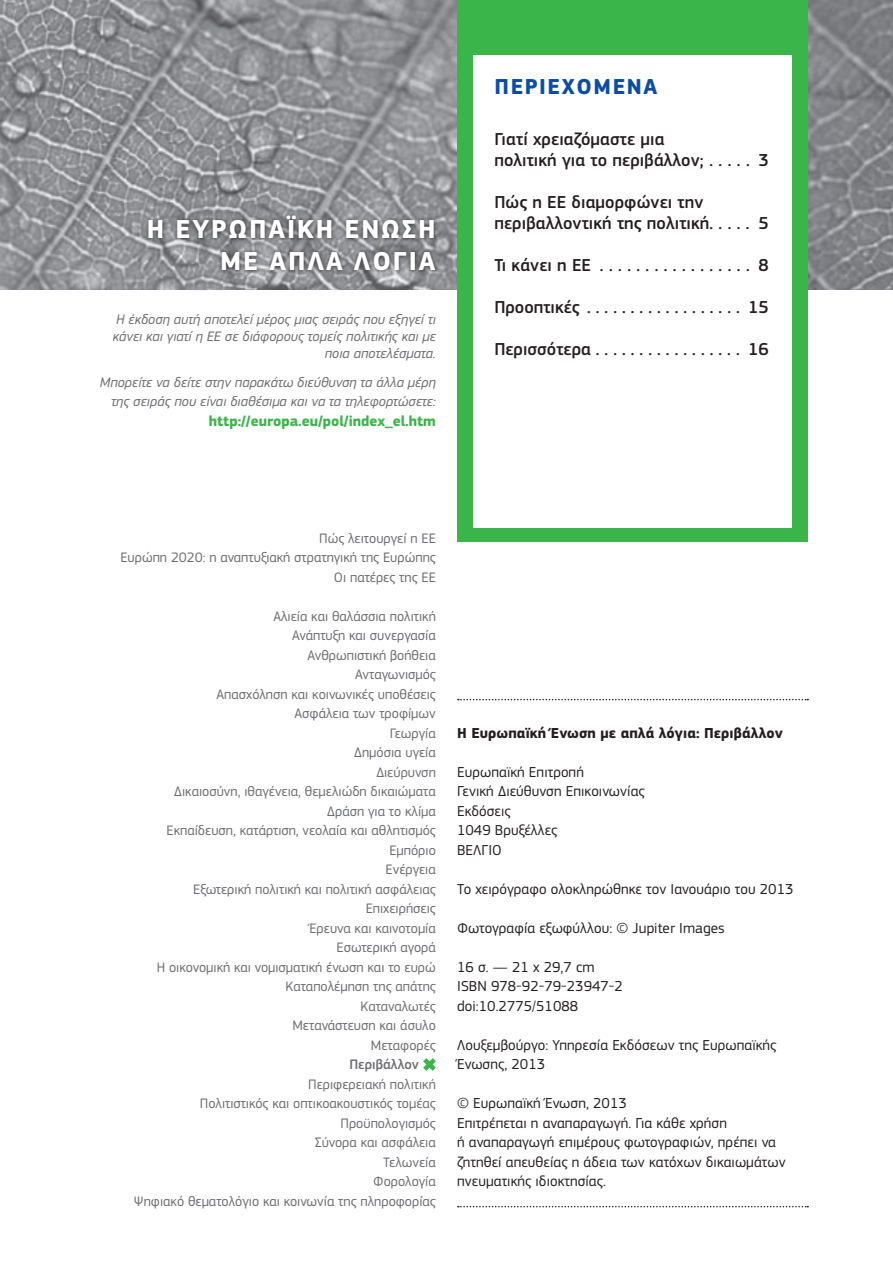
<style>
.page{position:relative;width:893px;height:1263px;background:#fff}
.page>*{position:absolute;margin:0;border:0;box-sizing:border-box;transform-origin:0 0}
.p2_Heading01_FR{font:700 27px/31.5px "EC Square Sans Pro";letter-spacing:.07em;color:#fff;text-align:right}
.p2_Heading03_content{font:700 22.5px "EC Square Sans Pro";letter-spacing:.07em;color:#0d4da1}
.Toc1{font:500 18px/21px "EC Square Sans Pro";letter-spacing:.005em;color:#231f20}
.BodyText{font:15px/19.5px "EC Square Sans Pro";letter-spacing:.005em;color:#231f20}
.BodyText-2{font:700 15px "EC Square Sans Pro";letter-spacing:.005em;color:#231f20}
.p2_Heading02_italic{font:700 15px "EC Square Sans Pro";color:#3ab54a}
.p2_liste{font:14.25px "EC Square Sans Pro";color:#6c6d70}
.p2_Heading01_FR-2{font:italic 14.25px/17.1px "EC Square Sans Pro";color:#6c6d70;text-align:right}
.p2_Heading02_italic-2{font:italic 14.25px/19.5px "EC Square Sans Pro";color:#6c6d70;text-align:right}
.p2_liste-2{font:500 14.25px "EC Square Sans Pro";color:#6c6d70}
</style>
<div class="page">
<img style="left:0;top:0;width:893px;height:289px">
<div style="left:457px;top:0;width:351px;height:541px;background:#3ab54a"></div>
<div style="left:473px;top:55px;width:319px;height:472px;background:#fff"></div>
<svg style="left:458px;top:699px;width:350px;height:1px"></svg>
<svg style="left:458px;top:1206px;width:350px;height:1px"></svg>
<div style="left:144px;top:211px;width:296px;height:64px;background:#231f20;opacity:.85"></div>
<svg style="left:423px;top:1058px;width:13px;height:13px"></svg>
<p class="p2_Heading01_FR" style="left:147px;top:215px;width:290px">Η ΕΥΡΩΠΑΪΚΗ EΝΩΣΗ<br>ΜΕ ΑΠΛΑ ΛΟΓΙΑ</p>
<p class="p2_Heading01_FR-2" style="left:113px;top:311px;width:325px">Η έκδοση αυτή αποτελεί μέρος μιας σειράς που εξηγεί τι κάνει και γιατί η ΕΕ σε διάφορους τομείς πολιτικής και με ποια αποτελέσματα.</p>
<p class="p2_Heading02_italic-2" style="left:100px;top:372px;width:338px">Μπορείτε να δείτε στην παρακάτω διεύθυνση τα άλλα μέρη της σειράς που είναι διαθέσιμα και να τα τηλεφορτώσετε:</p>
<p class="p2_Heading02_italic" style="left:209px;top:412px;width:229px">http://europa.eu/pol/index_el.htm</p>
<p class="p2_Heading03_content" style="left:495px;top:73px;width:164px">ΠΕΡΙΕΧΟΜΕΝΑ</p>
<p class="Toc1" style="left:494px;top:129px;width:276px">Γιατί χρειαζόμαστε μια<br>πολιτική για το περιβάλλον; . . . . . 3</p>
<p class="Toc1" style="left:494px;top:192px;width:276px">Πώς η ΕΕ διαμορφώνει την περιβαλλοντική της πολιτική . . . . . 5</p>
<p class="Toc1" style="left:494px;top:255px;width:276px">Τι κάνει η ΕΕ . . . . . . . . . . . . . . . . . 8</p>
<p class="Toc1" style="left:494px;top:297px;width:276px">Προοπτικές . . . . . . . . . . . . . . . . . . 15</p>
<p class="Toc1" style="left:494px;top:339px;width:276px">Περισσότερα . . . . . . . . . . . . . . . . . 16</p>
<p class="p2_liste" style="left:319px;top:530px;width:118px">Πώς λειτουργεί η ΕΕ</p>
<p class="p2_liste" style="left:120px;top:549px;width:317px">Ευρώπη 2020: η αναπτυξιακή στρατηγική της Ευρώπης</p>
<p class="p2_liste" style="left:334px;top:569px;width:103px">Οι πατέρες της ΕΕ</p>
<p class="p2_liste" style="left:273px;top:608px;width:164px">Αλιεία και θαλάσσια πολιτική</p>
<p class="p2_liste" style="left:292px;top:627px;width:145px">Ανάπτυξη και συνεργασία</p>
<p class="p2_liste" style="left:307px;top:647px;width:130px">Ανθρωπιστική βοήθεια</p>
<p class="p2_liste" style="left:355px;top:666px;width:82px">Ανταγωνισμός</p>
<p class="p2_liste" style="left:216px;top:686px;width:221px">Απασχόληση και κοινωνικές υποθέσεις</p>
<p class="p2_liste" style="left:294px;top:705px;width:143px">Ασφάλεια των τροφίμων</p>
<p class="p2_liste" style="left:390px;top:725px;width:48px">Γεωργία</p>
<p class="p2_liste" style="left:354px;top:744px;width:83px">Δημόσια υγεία</p>
<p class="p2_liste" style="left:376px;top:764px;width:61px">Διεύρυνση</p>
<p class="p2_liste" style="left:174px;top:783px;width:263px">Δικαιοσύνη, ιθαγένεια, θεμελιώδη δικαιώματα</p>
<p class="p2_liste" style="left:327px;top:803px;width:110px">Δράση για το κλίμα</p>
<p class="p2_liste" style="left:167px;top:822px;width:271px">Εκπαίδευση, κατάρτιση, νεολαία και αθλητισμός</p>
<p class="p2_liste" style="left:389px;top:842px;width:48px">Εμπόριο</p>
<p class="p2_liste" style="left:386px;top:861px;width:52px">Ενέργεια</p>
<p class="p2_liste" style="left:193px;top:881px;width:244px">Εξωτερική πολιτική και πολιτική ασφάλειας</p>
<p class="p2_liste" style="left:366px;top:900px;width:72px">Επιχειρήσεις</p>
<p class="p2_liste" style="left:309px;top:920px;width:128px">Έρευνα και καινοτομία</p>
<p class="p2_liste" style="left:337px;top:939px;width:101px">Εσωτερική αγορά</p>
<p class="p2_liste" style="left:157px;top:959px;width:281px">Η οικονομική και νομισματική ένωση και το ευρώ</p>
<p class="p2_liste" style="left:286px;top:978px;width:152px">Καταπολέμηση της απάτης</p>
<p class="p2_liste" style="left:361px;top:998px;width:77px">Καταναλωτές</p>
<p class="p2_liste" style="left:292px;top:1017px;width:145px">Μετανάστευση και άσυλο</p>
<p class="p2_liste" style="left:371px;top:1037px;width:66px">Μεταφορές</p>
<p class="p2_liste-2" style="left:349px;top:1056px;width:71px">Περιβάλλον</p>
<p class="p2_liste" style="left:308px;top:1076px;width:129px">Περιφερειακή πολιτική</p>
<p class="p2_liste" style="left:200px;top:1095px;width:237px">Πολιτιστικός και οπτικοακουστικός τομέας</p>
<p class="p2_liste" style="left:341px;top:1115px;width:97px">Προϋπολογισμός</p>
<p class="p2_liste" style="left:315px;top:1134px;width:122px">Σύνορα και ασφάλεια</p>
<p class="p2_liste" style="left:383px;top:1154px;width:54px">Τελωνεία</p>
<p class="p2_liste" style="left:373px;top:1173px;width:64px">Φορολογία</p>
<p class="p2_liste" style="left:134px;top:1193px;width:303px">Ψηφιακό θεματολόγιο και κοινωνία της πληροφορίας</p>
<p class="BodyText-2" style="left:457px;top:724px;width:327px">Η Ευρωπαϊκή Ένωση με απλά λόγια: Περιβάλλον</p>
<p class="BodyText" style="left:457px;top:762px;width:128px">Ευρωπαϊκή Επιτροπή</p>
<p class="BodyText" style="left:457px;top:782px;width:189px">Γενική Διεύθυνση Επικοινωνίας</p>
<p class="BodyText" style="left:457px;top:801px;width:55px">Εκδόσεις</p>
<p class="BodyText" style="left:457px;top:821px;width:102px">1049 Βρυξέλλες</p>
<p class="BodyText" style="left:457px;top:840px;width:46px">ΒΕΛΓΙΟ</p>
<p class="BodyText" style="left:457px;top:879px;width:338px">Το χειρόγραφο ολοκληρώθηκε τον Ιανουάριο του 2013</p>
<p class="BodyText" style="left:457px;top:918px;width:269px">Φωτογραφία εξωφύλλου: © Jupiter Images</p>
<p class="BodyText" style="left:457px;top:957px;width:139px">16 σ. — 21 x 29,7 cm</p>
<p class="BodyText" style="left:457px;top:977px;width:167px">ISBN 978-92-79-23947-2</p>
<p class="BodyText" style="left:457px;top:996px;width:123px">doi:10.2775/51088</p>
<p class="BodyText" style="left:457px;top:1035px;width:321px">Λουξεμβούργο: Υπηρεσία Εκδόσεων της Ευρωπαϊκής<br>Ένωσης, 2013</p>
<p class="BodyText" style="left:457px;top:1094px;width:171px">© Ευρωπαϊκή Ένωση, 2013</p>
<p class="BodyText" style="left:457px;top:1113px;width:330px">Επιτρέπεται η αναπαραγωγή. Για κάθε χρήση<br>ή αναπαραγωγή επιμέρους φωτογραφιών, πρέπει να ζητηθεί απευθείας η άδεια των κατόχων δικαιωμάτων πνευματικής ιδιοκτησίας.</p>
</div>
